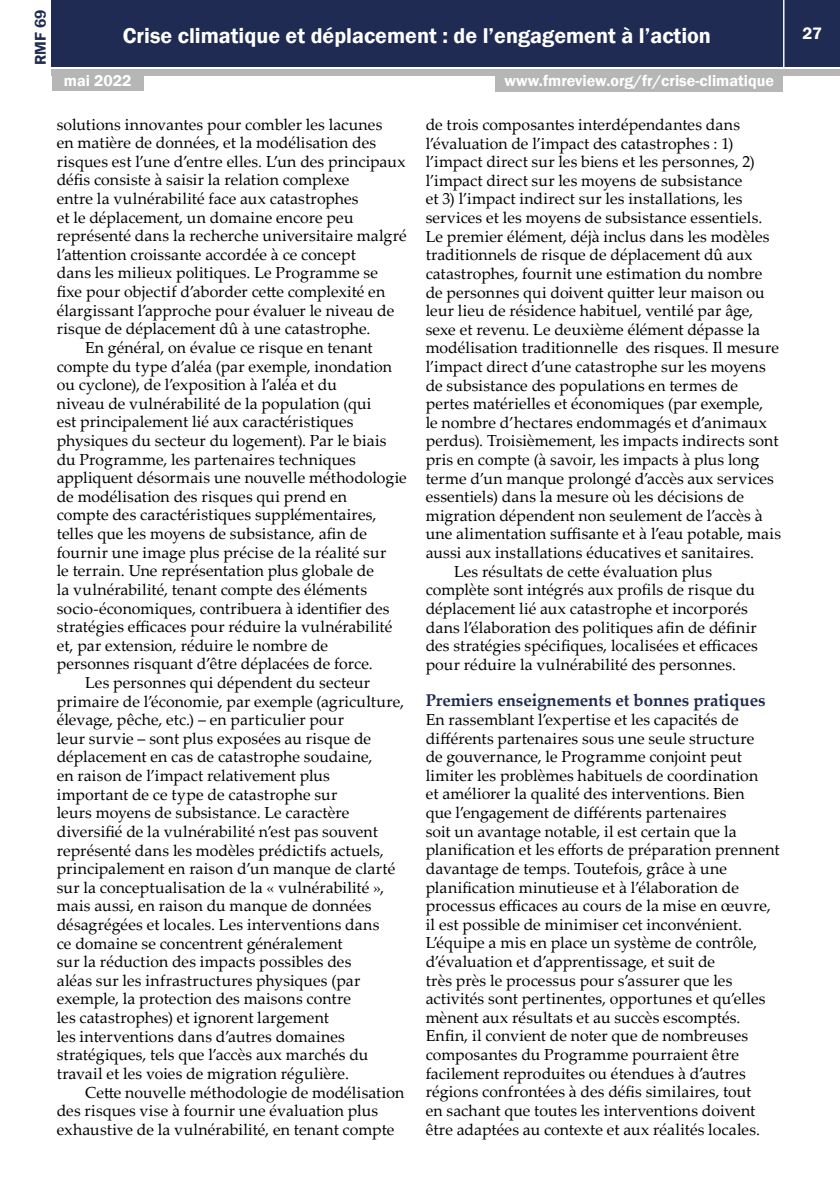
<style>
.page{position:relative;width:840px;height:1191px;background:#fff}
.page>*{position:absolute;margin:0;border:0;box-sizing:border-box;transform-origin:0 0}
.t1{font:600 22px "Franklin Gothic";color:#fff}
.t2{font:700 17px "Palatino Linotype";letter-spacing:-.005em;color:#202b53}
.t3{font:600 17px "Franklin Gothic";color:#fff}
.t4{font:16px/18.6px "Palatino Linotype";letter-spacing:.005em;color:#000}
.t5{font:600 16px "Franklin Gothic";color:#fff}
.t6{font:600 16px "Franklin Gothic";color:#202b53}
</style>
<div class="page">
<div style="left:52px;top:0;width:787px;height:66px;background:#202b53"></div>
<div style="left:52px;top:69px;width:787px;height:6px;background:#b6b6b6"></div>
<hr style="left:782px;top:0;width:2px;height:68px;background:#fff">
<div style="left:52px;top:73px;width:91px;height:18px;background:#b6b6b6"></div>
<div style="left:495px;top:74px;width:287px;height:18px;background:#b6b6b6"></div>
<p class="t6" style="left:31px;top:65px;width:57px;rotate:-90deg">RMF 69</p>
<h1 class="t1" style="left:123px;top:22px;width:589px">Crise climatique et déplacement : de l’engagement à l’action</h1>
<p class="t3" style="left:802px;top:23px;width:21px">27</p>
<p class="t5" style="left:64px;top:71px;width:69px">mai 2022</p>
<p class="t5" style="left:504px;top:71px;width:271px">www.fmreview.org/fr/crise-climatique</p>
<p class="t4" style="left:57px;top:114px;width:327px">solutions innovantes pour combler les lacunes</p>
<p class="t4" style="left:57px;top:133px;width:321px">en matière de données, et la modélisation des</p>
<p class="t4" style="left:57px;top:151px;width:350px">risques est l’une d’entre elles. L’un des principaux</p>
<p class="t4" style="left:57px;top:170px;width:294px">défis consiste à saisir la relation complexe</p>
<p class="t4" style="left:57px;top:189px;width:303px">entre la vulnérabilité face aux catastrophes</p>
<p class="t4" style="left:57px;top:207px;width:298px">et le déplacement, un domaine encore peu</p>
<p class="t4" style="left:57px;top:226px;width:351px">représenté dans la recherche universitaire malgré</p>
<p class="t4" style="left:57px;top:244px;width:300px">l’attention croissante accordée à ce concept</p>
<p class="t4" style="left:57px;top:263px;width:323px">dans les milieux politiques. Le Programme se</p>
<p class="t4" style="left:57px;top:282px;width:330px">fixe pour objectif d’aborder cette complexité en</p>
<p class="t4" style="left:57px;top:300px;width:339px">élargissant l’approche pour évaluer le niveau de</p>
<p class="t4" style="left:57px;top:319px;width:315px">risque de déplacement dû à une catastrophe.</p>
<p class="t4" style="left:85px;top:337px;width:289px">En général, on évalue ce risque en tenant</p>
<p class="t4" style="left:57px;top:356px;width:337px">compte du type d’aléa (par exemple, inondation</p>
<p class="t4" style="left:57px;top:375px;width:281px">ou cyclone), de l’exposition à l’aléa et du</p>
<p class="t4" style="left:57px;top:393px;width:316px">niveau de vulnérabilité de la population (qui</p>
<p class="t4" style="left:57px;top:412px;width:298px">est principalement lié aux caractéristiques</p>
<p class="t4" style="left:57px;top:430px;width:331px">physiques du secteur du logement). Par le biais</p>
<p class="t4" style="left:57px;top:449px;width:300px">du Programme, les partenaires techniques</p>
<p class="t4" style="left:57px;top:468px;width:351px">appliquent désormais une nouvelle méthodologie</p>
<p class="t4" style="left:57px;top:486px;width:292px">de modélisation des risques qui prend en</p>
<p class="t4" style="left:57px;top:505px;width:321px">compte des caractéristiques supplémentaires,</p>
<p class="t4" style="left:57px;top:524px;width:311px">telles que les moyens de subsistance, afin de</p>
<p class="t4" style="left:57px;top:542px;width:331px">fournir une image plus précise de la réalité sur</p>
<p class="t4" style="left:57px;top:561px;width:318px">le terrain. Une représentation plus globale de</p>
<p class="t4" style="left:57px;top:579px;width:311px">la vulnérabilité, tenant compte des éléments</p>
<p class="t4" style="left:57px;top:598px;width:334px">socio-économiques, contribuera à identifier des</p>
<p class="t4" style="left:57px;top:617px;width:337px">stratégies efficaces pour réduire la vulnérabilité</p>
<p class="t4" style="left:57px;top:635px;width:273px">et, par extension, réduire le nombre de</p>
<p class="t4" style="left:57px;top:654px;width:317px">personnes risquant d’être déplacées de force.</p>
<p class="t4" style="left:85px;top:672px;width:286px">Les personnes qui dépendent du secteur</p>
<p class="t4" style="left:57px;top:691px;width:348px">primaire de l’économie, par exemple (agriculture,</p>
<p class="t4" style="left:57px;top:710px;width:288px">élevage, pêche, etc.) – en particulier pour</p>
<p class="t4" style="left:57px;top:728px;width:316px">leur survie – sont plus exposées au risque de</p>
<p class="t4" style="left:57px;top:747px;width:317px">déplacement en cas de catastrophe soudaine,</p>
<p class="t4" style="left:57px;top:765px;width:274px">en raison de l’impact relativement plus</p>
<p class="t4" style="left:57px;top:784px;width:282px">important de ce type de catastrophe sur</p>
<p class="t4" style="left:57px;top:803px;width:294px">leurs moyens de subsistance. Le caractère</p>
<p class="t4" style="left:57px;top:821px;width:322px">diversifié de la vulnérabilité n’est pas souvent</p>
<p class="t4" style="left:57px;top:840px;width:328px">représenté dans les modèles prédictifs actuels,</p>
<p class="t4" style="left:57px;top:858px;width:340px">principalement en raison d’un manque de clarté</p>
<p class="t4" style="left:57px;top:877px;width:328px">sur la conceptualisation de la « vulnérabilité »,</p>
<p class="t4" style="left:57px;top:896px;width:316px">mais aussi, en raison du manque de données</p>
<p class="t4" style="left:57px;top:914px;width:324px">désagrégées et locales. Les interventions dans</p>
<p class="t4" style="left:57px;top:933px;width:287px">ce domaine se concentrent généralement</p>
<p class="t4" style="left:57px;top:951px;width:296px">sur la réduction des impacts possibles des</p>
<p class="t4" style="left:57px;top:970px;width:305px">aléas sur les infrastructures physiques (par</p>
<p class="t4" style="left:57px;top:989px;width:295px">exemple, la protection des maisons contre</p>
<p class="t4" style="left:57px;top:1007px;width:273px">les catastrophes) et ignorent largement</p>
<p class="t4" style="left:57px;top:1026px;width:289px">les interventions dans d’autres domaines</p>
<p class="t4" style="left:57px;top:1045px;width:313px">stratégiques, tels que l’accès aux marchés du</p>
<p class="t4" style="left:57px;top:1063px;width:293px">travail et les voies de migration régulière.</p>
<p class="t4" style="left:85px;top:1082px;width:320px">Cette nouvelle méthodologie de modélisation</p>
<p class="t4" style="left:57px;top:1100px;width:323px">des risques vise à fournir une évaluation plus</p>
<p class="t4" style="left:57px;top:1119px;width:339px">exhaustive de la vulnérabilité, en tenant compte</p>
<p class="t4" style="left:425px;top:115px;width:316px">de trois composantes interdépendantes dans</p>
<p class="t4" style="left:425px;top:133px;width:309px">l’évaluation de l’impact des catastrophes : 1)</p>
<p class="t4" style="left:425px;top:152px;width:330px">l’impact direct sur les biens et les personnes, 2)</p>
<p class="t4" style="left:425px;top:170px;width:318px">l’impact direct sur les moyens de subsistance</p>
<p class="t4" style="left:425px;top:189px;width:318px">et 3) l’impact indirect sur les installations, les</p>
<p class="t4" style="left:425px;top:208px;width:338px">services et les moyens de subsistance essentiels.</p>
<p class="t4" style="left:425px;top:226px;width:345px">Le premier élément, déjà inclus dans les modèles</p>
<p class="t4" style="left:425px;top:245px;width:328px">traditionnels de risque de déplacement dû aux</p>
<p class="t4" style="left:425px;top:263px;width:338px">catastrophes, fournit une estimation du nombre</p>
<p class="t4" style="left:425px;top:282px;width:340px">de personnes qui doivent quitter leur maison ou</p>
<p class="t4" style="left:425px;top:301px;width:329px">leur lieu de résidence habituel, ventilé par âge,</p>
<p class="t4" style="left:425px;top:319px;width:336px">sexe et revenu. Le deuxième élément dépasse la</p>
<p class="t4" style="left:425px;top:338px;width:355px">modélisation traditionnelle des risques. Il mesure</p>
<p class="t4" style="left:425px;top:356px;width:341px">l’impact direct d’une catastrophe sur les moyens</p>
<p class="t4" style="left:425px;top:375px;width:314px">de subsistance des populations en termes de</p>
<p class="t4" style="left:425px;top:394px;width:338px">pertes matérielles et économiques (par exemple,</p>
<p class="t4" style="left:425px;top:412px;width:342px">le nombre d’hectares endommagés et d’animaux</p>
<p class="t4" style="left:425px;top:431px;width:354px">perdus). Troisièmement, les impacts indirects sont</p>
<p class="t4" style="left:425px;top:449px;width:335px">pris en compte (à savoir, les impacts à plus long</p>
<p class="t4" style="left:425px;top:468px;width:349px">terme d’un manque prolongé d’accès aux services</p>
<p class="t4" style="left:425px;top:487px;width:320px">essentiels) dans la mesure où les décisions de</p>
<p class="t4" style="left:425px;top:505px;width:338px">migration dépendent non seulement de l’accès à</p>
<p class="t4" style="left:425px;top:524px;width:357px">une alimentation suffisante et à l’eau potable, mais</p>
<p class="t4" style="left:425px;top:543px;width:330px">aussi aux installations éducatives et sanitaires.</p>
<p class="t4" style="left:454px;top:561px;width:259px">Les résultats de cette évaluation plus</p>
<p class="t4" style="left:425px;top:580px;width:331px">complète sont intégrés aux profils de risque du</p>
<p class="t4" style="left:425px;top:598px;width:324px">déplacement lié aux catastrophe et incorporés</p>
<p class="t4" style="left:425px;top:617px;width:332px">dans l’élaboration des politiques afin de définir</p>
<p class="t4" style="left:425px;top:636px;width:333px">des stratégies spécifiques, localisées et efficaces</p>
<p class="t4" style="left:425px;top:654px;width:311px">pour réduire la vulnérabilité des personnes.</p>
<p class="t2" style="left:425px;top:688px;width:341px">Premiers enseignements et bonnes pratiques</p>
<p class="t4" style="left:425px;top:709px;width:355px">En rassemblant l’expertise et les capacités de différents partenaires sous une seule structure<br>de gouvernance, le Programme conjoint peut limiter les problèmes habituels de coordination<br>et améliorer la qualité des interventions. Bien<br>que l’engagement de différents partenaires<br>soit un avantage notable, il est certain que la planification et les efforts de préparation prennent davantage de temps. Toutefois, grâce à une planification minutieuse et à l’élaboration de processus efficaces au cours de la mise en œuvre, il est possible de minimiser cet inconvénient.<br>L’équipe a mis en place un système de contrôle, d’évaluation et d’apprentissage, et suit de<br>très près le processus pour s’assurer que les activités sont pertinentes, opportunes et qu’elles mènent aux résultats et au succès escomptés.<br>Enfin, il convient de noter que de nombreuses composantes du Programme pourraient être facilement reproduites ou étendues à d’autres régions confrontées à des défis similaires, tout<br>en sachant que toutes les interventions doivent être adaptées au contexte et aux réalités locales.</p>
</div>
